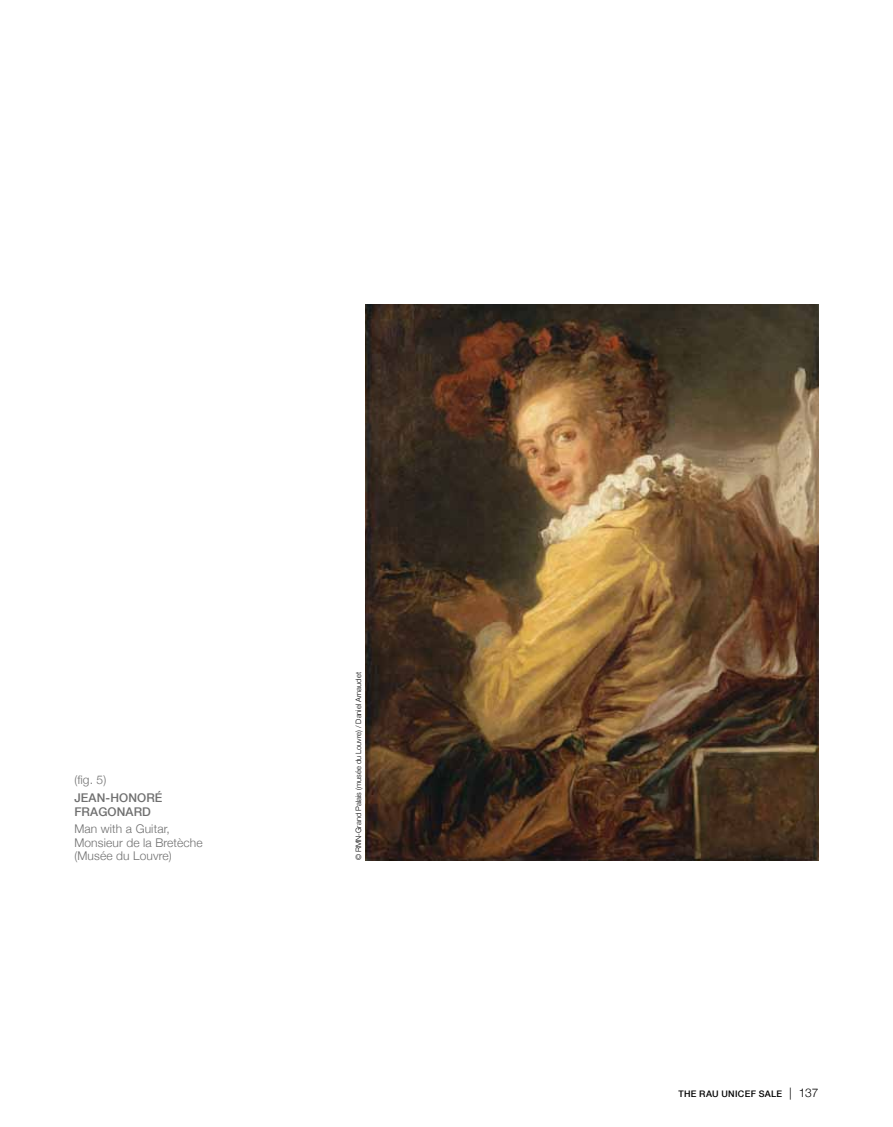
<style>
.page{position:relative;width:893px;height:1127px;background:#fff}
.page>*{position:absolute;margin:0;border:0;box-sizing:border-box;transform-origin:0 0}
.t1{font:300 12px/13.5px "Helvetica Neue";letter-spacing:.01em;color:#6f6f6f}
.t2{font:500 12px/13.5px "Helvetica Neue";letter-spacing:.01em;color:#6f6f6f}
.t3{font:500 9px "Helvetica Neue";letter-spacing:.035em;color:#000}
.t4{font:300 7.5px "Helvetica Neue";color:#000}
.s1{font-weight:300;font-size:12px}
</style>
<div class="page">
<img style="left:365px;top:304px;width:454px;height:556px">
<p class="t1" style="left:74px;top:773px;width:33px">(fig. 5)</p>
<p class="t2" style="left:74px;top:791px;width:16px">JEAN</p>
<p class="t2" style="left:74px;top:791px;width:90px;text-indent:31px">-HONORÉ<br>FRAGONAR</p>
<p class="t2" style="left:142px;top:804px;width:10px">D</p>
<p class="t1" style="left:74px;top:822px;width:130px">Man with a Guitar,<br>Monsieur de la Bretèche (Musée du Louvre)</p>
<p class="t4" style="left:352px;top:860px;width:190px;rotate:-90deg">© RMN-Grand Palais (musée du Louvre) / Daniel Arnaudet</p>
<p class="t3" style="left:678px;top:1087px;width:142px">THE RAU UNICEF SALE <span class="s1">| 137</span></p>
</div>
